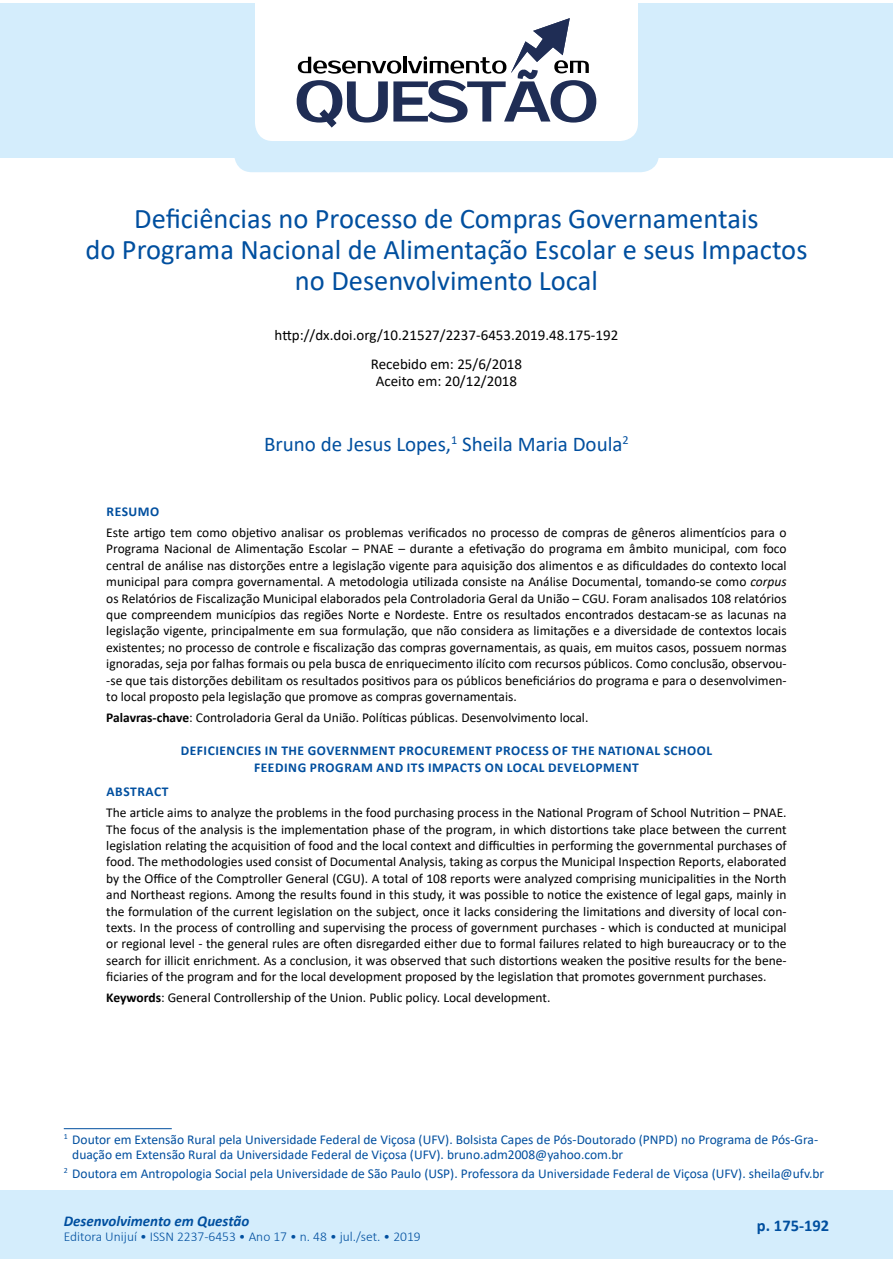
<style>
.page{position:relative;width:893px;height:1263px;background:#fff}
.page>*{position:absolute;margin:0;border:0;box-sizing:border-box;transform-origin:0 0}
.t1{font:28.5px/31.3px "Calibri";color:#004f9f;text-align:center}
.t2{font:21px "Calibri";color:#004f9f}
.t3{font:700 16.5px "Calibri";color:#004f9f}
.t4{font:15px/29.1px "Calibri";color:#000;text-align:center}
.t5{font:italic 700 15px "Calibri";color:#004f9f}
.t6{font:13.5px/16.4px "Calibri";color:#000;text-align:justify}
.t7{font:13.5px/15px "Calibri";color:#004f9f}
.t8{font:700 13.5px/16.4px "Calibri";letter-spacing:.04em;color:#004f9f;text-align:center}
.t9{font:300 13.5px "Calibri";color:#004f9f}
.s1{font-style:italic}
.s2{font-weight:700}
</style>
<div class="page">
<div style="left:0;top:3px;width:893px;height:154px;background:#d4edfc"></div>
<div style="left:0;top:1191px;width:893px;height:68px;background:#d4edfc"></div>
<div style="left:234px;top:3px;width:425px;height:169px;background:#d4edfc;border-radius:18px"></div>
<div style="left:255px;top:3px;width:383px;height:138px;background:#fff"></div>
<svg style="left:297px;top:18px;width:299px;height:110px;background:#c4c7cf"></svg>
<hr style="left:64px;top:1128px;width:108px;height:1px;background:#004f9f">
<h1 class="t1" style="left:86px;top:202px;width:723px">Deficiências no Processo de Compras Governamentais<br>do Programa Nacional de Alimentação Escolar e seus Impactos no Desenvolvimento Local</h1>
<p class="t4" style="left:275px;top:320px;width:345px">http://dx.doi.org/10.21527/2237-6453.2019.48.175-192<br>Recebido em: 25/6/2018</p>
<p class="t4" style="left:376px;top:366px;width:143px">Aceito em: 20/12/2018</p>
<h2 class="t2" style="left:264px;top:429px;width:366px">Bruno de Jesus Lopes,<sup>1</sup> Sheila Maria Doula<sup>2</sup></h2>
<p class="t8" style="left:107px;top:504px;width:54px">RESUMO</p>
<p class="t6" style="left:106px;top:524px;width:682px">Este artigo tem como objetivo analisar os problemas verificados no processo de compras de gêneros alimentícios para o Programa Nacional de Alimentação Escolar – PNAE – durante a efetivação do programa em âmbito municipal, com foco central de análise nas distorções entre a legislação vigente para aquisição dos alimentos e as dificuldades do contexto local municipal para compra governamental. A metodologia utilizada consiste na Análise Documental, tomando-se como <span class="s1">corpus </span>os Relatórios de Fiscalização Municipal elaborados pela Controladoria Geral da União – CGU. Foram analisados 108 relatórios que compreendem municípios das regiões Norte e Nordeste. Entre os resultados encontrados destacam-se as lacunas na legislação vigente, principalmente em sua formulação, que não considera as limitações e a diversidade de contextos locais existentes; no processo de controle e fiscalização das compras governamentais, as quais, em muitos casos, possuem normas ignoradas, seja por falhas formais ou pela busca de enriquecimento ilícito com recursos públicos. Como conclusão, observou--se que tais distorções debilitam os resultados positivos para os públicos beneficiários do programa e para o desenvolvimen&shy;to local proposto pela legislação que promove as compras governamentais.</p>
<p class="t6" style="left:106px;top:709px;width:484px"><span class="s2">Palavras-chave</span>: Controladoria Geral da União. Políticas públicas. Desenvolvimento local.</p>
<p class="t8" style="left:181px;top:742px;width:533px">DEFICIENCIES IN THE GOVERNMENT PROCUREMENT PROCESS OF THE NATIONAL SCHOOL<br>FEEDING PROGRAM AND ITS IMPACTS ON LOCAL DEVELOPMENT</p>
<p class="t8" style="left:107px;top:784px;width:63px">ABSTRACT</p>
<p class="t6" style="left:106px;top:804px;width:682px">The article aims to analyze the problems in the food purchasing process in the National Program of School Nutrition – PNAE.<br>The focus of the analysis is the implementation phase of the program, in which distortions take place between the current legislation relating the acquisition of food and the local context and difficulties in performing the governmental purchases of food. The methodologies used consist of Documental Analysis, taking as corpus the Municipal Inspection Reports, elaborated by the Office of the Comptroller General (CGU). A total of 108 reports were analyzed comprising municipalities in the North and Northeast regions. Among the results found in this study, it was possible to notice the existence of legal gaps, mainly in the formulation of the current legislation on the subject, once it lacks considering the limitations and diversity of local con&shy;texts. In the process of controlling and supervising the process of government purchases - which is conducted at municipal or regional level - the general rules are often disregarded either due to formal failures related to high bureaucracy or to the search for illicit enrichment. As a conclusion, it was observed that such distortions weaken the positive results for the bene&shy;ficiaries of the program and for the local development proposed by the legislation that promotes government purchases.</p>
<p class="t6" style="left:106px;top:989px;width:446px"><span class="s2">Keywords</span>: General Controllership of the Union. Public policy. Local development.</p>
<p class="t7" style="left:72px;top:1131px;width:747px;text-indent:-8px"><sup>1</sup> Doutor em Extensão Rural pela Universidade Federal de Viçosa (UFV). Bolsista Capes de Pós-Doutorado (PNPD) no Programa de Pós-Gra&shy;duação em Extensão Rural da Universidade Federal de Viçosa (UFV). bruno.adm2008@yahoo.com.br</p>
<p class="t7" style="left:64px;top:1165px;width:762px"><sup>2</sup> Doutora em Antropologia Social pela Universidade de São Paulo (USP). Professora da Universidade Federal de Viçosa (UFV). sheila@ufv.br</p>
<p class="t5" style="left:64px;top:1210px;width:235px">R vista Desenvolvimento em Questão</p>
<p class="t9" style="left:64px;top:1228px;width:358px">Editora Unijuí • ISSN 2237-6453 • Ano 17 • n. 48 • jul./set. • 2019</p>
<p class="t5" style="left:64px;top:1210px;width:187px">Desenvolvimento em Questão</p>
<p class="t3" style="left:757px;top:1214px;width:74px">p. 175-192</p>
<p class="t9" style="left:280px;top:1228px;width:8px">6</p>
<p class="t9" style="left:320px;top:1228px;width:110px">5 out./dez. • 2018</p>
</div>
